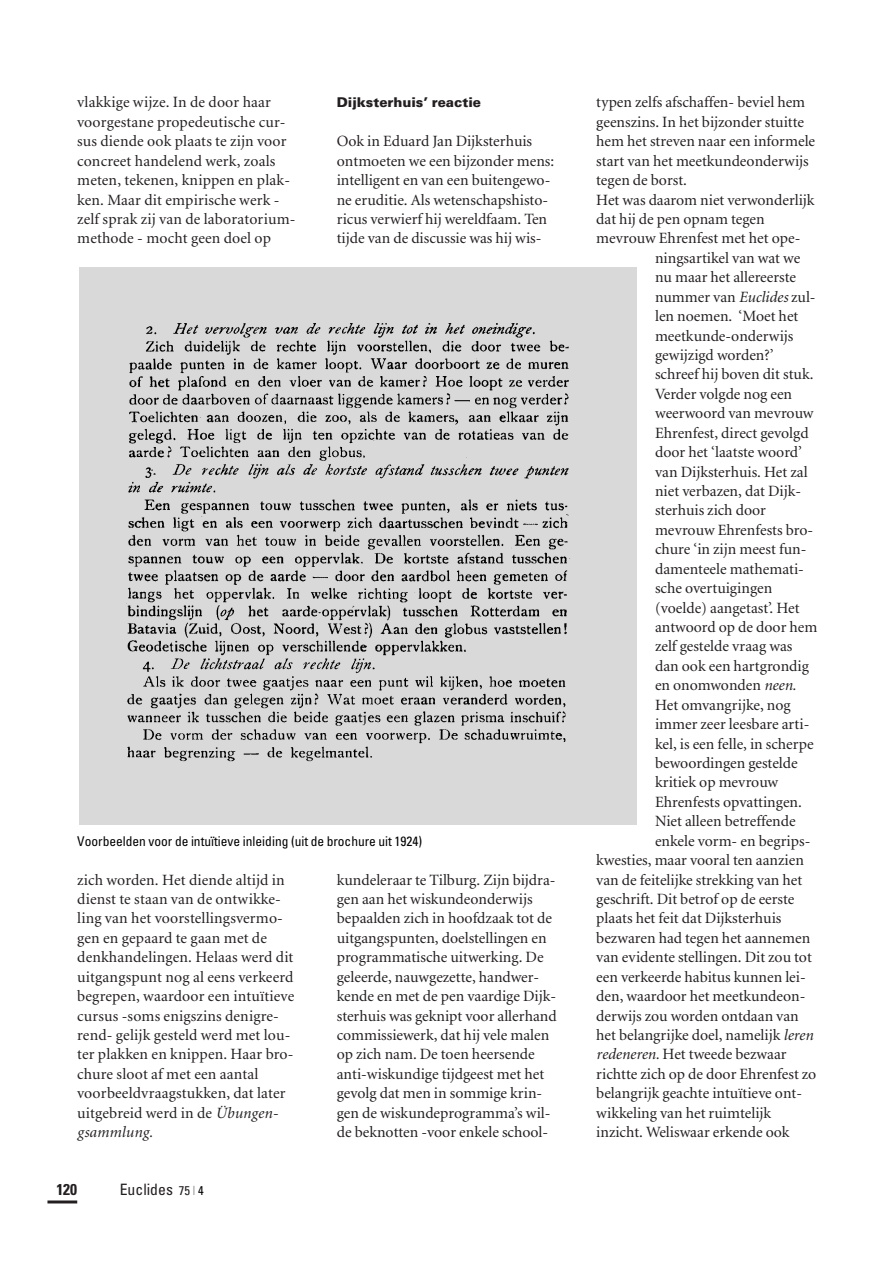
<style>
.page{position:relative;width:893px;height:1263px;background:#fff}
.page>*{position:absolute;margin:0;border:0;box-sizing:border-box;transform-origin:0 0}
.t1{font:15.75px/19.5px "Minion";color:#231f20}
.t2{font:condensed 15.75px "Univers";color:#231f20}
.t3{font:700 condensed 15.75px "Univers";color:#231f20}
.t4{font:condensed 13.5px "Univers";color:#000}
.t5{font:900 13.5px "Univers";color:#231f20}
.s1{font-style:italic}
.s2{font-size:12.75px}
.s3{font-size:12.75px;color:#808080}
.s4{font-size:12.75px;color:#000}
</style>
<div class="page">
<hr style="left:47px;top:1201px;width:30px;height:2px;background:#231f20">
<div style="left:79px;top:267px;width:558px;height:558px;background:#d9d9d9"></div>
<img style="left:126px;top:323px;width:444px;height:439px">
<p class="t1" style="left:77px;top:94px;width:220px">vlakkige wijze. In de door haar voorgestane propedeutische cur&shy;sus diende ook plaats te zijn voor concreet handelend werk, zoals meten, tekenen, knippen en plak&shy;ken. Maar dit empirische werk - zelf sprak zij van de laboratorium&shy;methode - mocht geen doel op</p>
<p class="t5" style="left:337px;top:98px;width:146px">Dijksterhuis’ reactie</p>
<p class="t1" style="left:337px;top:133px;width:219px">Ook in Eduard Jan Dijksterhuis ontmoeten we een bijzonder mens: intelligent en van een buitengewo&shy;ne eruditie. Als wetenschapshisto&shy;ricus verwierf hij wereldfaam. Ten tijde van de discussie was hij wis-</p>
<p class="t4" style="left:77px;top:836px;width:346px">Voorbeelden voor de intuïtieve inleiding (uit de brochure uit 1924)</p>
<p class="t1" style="left:77px;top:871px;width:218px">zich worden. Het diende altijd in dienst te staan van de ontwikke&shy;ling van het voorstellingsvermo&shy;gen en gepaard te gaan met de denkhandelingen. Helaas werd dit uitgangspunt nog al eens verkeerd begrepen, waardoor een intuïtieve cursus -soms enigszins denigre&shy;rend- gelijk gesteld werd met lou&shy;ter plakken en knippen. Haar bro&shy;chure sloot af met een aantal voorbeeldvraagstukken, dat later uitgebreid werd in de <span class="s1">Übungen&shy;gsammlung.</span></p>
<p class="t3" style="left:56px;top:1184px;width:22px">120</p>
<p class="t2" style="left:120px;top:1184px;width:85px">Euclides <span class="s2">75</span> <span class="s3">|</span> <span class="s4">4</span></p>
<p class="t1" style="left:337px;top:871px;width:221px">kundeleraar te Tilburg. Zijn bijdra&shy;gen aan het wiskundeonderwijs bepaalden zich in hoofdzaak tot de uitgangspunten, doelstellingen en programmatische uitwerking. De geleerde, nauwgezette, handwer&shy;kende en met de pen vaardige Dijk&shy;sterhuis was geknipt voor allerhand commissiewerk, dat hij vele malen op zich nam. De toen heersende anti-wiskundige tijdgeest met het gevolg dat men in sommige krin&shy;gen de wiskundeprogramma’s wil&shy;de beknotten -voor enkele school-</p>
<p class="t1" style="left:596px;top:94px;width:210px">typen zelfs afschaffen- beviel hem</p>
<p class="t1" style="left:596px;top:113px;width:209px">geenszins. In het bijzonder stuitte</p>
<p class="t1" style="left:596px;top:133px;width:220px">hem het streven naar een informele</p>
<p class="t1" style="left:596px;top:152px;width:214px">start van het meetkundeonderwijs</p>
<p class="t1" style="left:596px;top:172px;width:92px">tegen de borst.</p>
<p class="t1" style="left:596px;top:191px;width:220px">Het was daarom niet verwonderlijk</p>
<p class="t1" style="left:596px;top:211px;width:170px">dat hij de pen opnam tegen</p>
<p class="t1" style="left:596px;top:230px;width:206px">mevrouw Ehrenfest met het ope-</p>
<p class="t1" style="left:655px;top:249px;width:147px">ningsartikel van wat we</p>
<p class="t1" style="left:655px;top:269px;width:143px">nu maar het allereerste</p>
<p class="t1" style="left:655px;top:288px;width:162px">nummer van <span class="s1">Euclides</span> zul-</p>
<p class="t1" style="left:655px;top:308px;width:145px">len noemen. ‘Moet het</p>
<p class="t1" style="left:655px;top:327px;width:140px">meetkunde-onderwijs</p>
<p class="t1" style="left:655px;top:347px;width:120px">gewijzigd worden?’</p>
<p class="t1" style="left:655px;top:366px;width:160px">schreef hij boven dit stuk.</p>
<p class="t1" style="left:655px;top:385px;width:139px">Verder volgde nog een</p>
<p class="t1" style="left:655px;top:405px;width:160px">weerwoord van mevrouw</p>
<p class="t1" style="left:655px;top:424px;width:155px">Ehrenfest, direct gevolgd</p>
<p class="t1" style="left:655px;top:444px;width:148px">door het ‘laatste woord’</p>
<p class="t1" style="left:655px;top:463px;width:154px">van Dijksterhuis. Het zal</p>
<p class="t1" style="left:655px;top:483px;width:148px">niet verbazen, dat Dijk-</p>
<p class="t1" style="left:655px;top:502px;width:112px">sterhuis zich door</p>
<p class="t1" style="left:655px;top:521px;width:160px">mevrouw Ehrenfests bro-</p>
<p class="t1" style="left:655px;top:541px;width:153px">chure ‘in zijn meest fun-</p>
<p class="t1" style="left:655px;top:560px;width:150px">damenteele mathemati-</p>
<p class="t1" style="left:655px;top:580px;width:119px">sche overtuigingen</p>
<p class="t1" style="left:655px;top:599px;width:146px">(voelde) aangetast’. Het</p>
<p class="t1" style="left:655px;top:619px;width:164px">antwoord op de door hem</p>
<p class="t1" style="left:655px;top:638px;width:139px">zelf gestelde vraag was</p>
<p class="t1" style="left:655px;top:657px;width:155px">dan ook een hartgrondig</p>
<p class="t1" style="left:655px;top:677px;width:143px">en onomwonden <span class="s1">neen.</span></p>
<p class="t1" style="left:655px;top:696px;width:137px">Het omvangrijke, nog</p>
<p class="t1" style="left:655px;top:716px;width:156px">immer zeer leesbare arti-</p>
<p class="t1" style="left:655px;top:735px;width:160px">kel, is een felle, in scherpe</p>
<p class="t1" style="left:655px;top:755px;width:144px">bewoordingen gestelde</p>
<p class="t1" style="left:655px;top:774px;width:125px">kritiek op mevrouw</p>
<p class="t1" style="left:655px;top:793px;width:148px">Ehrenfests opvattingen.</p>
<p class="t1" style="left:655px;top:813px;width:142px">Niet alleen betreffende</p>
<p class="t1" style="left:655px;top:832px;width:157px">enkele vorm- en begrips-</p>
<p class="t1" style="left:596px;top:852px;width:209px">kwesties, maar vooral ten aanzien</p>
<p class="t1" style="left:596px;top:871px;width:207px">van de feitelijke strekking van het</p>
<p class="t1" style="left:596px;top:891px;width:200px">geschrift. Dit betrof op de eerste</p>
<p class="t1" style="left:596px;top:910px;width:187px">plaats het feit dat Dijksterhuis</p>
<p class="t1" style="left:596px;top:929px;width:215px">bezwaren had tegen het aannemen</p>
<p class="t1" style="left:596px;top:949px;width:217px">van evidente stellingen. Dit zou tot</p>
<p class="t1" style="left:596px;top:968px;width:211px">een verkeerde habitus kunnen lei-</p>
<p class="t1" style="left:596px;top:988px;width:211px">den, waardoor het meetkundeon-</p>
<p class="t1" style="left:596px;top:1007px;width:204px">derwijs zou worden ontdaan van</p>
<p class="t1" style="left:596px;top:1027px;width:218px">het belangrijke doel, namelijk <span class="s1">leren</span></p>
<p class="t1" style="left:596px;top:1046px;width:192px"><span class="s1">redeneren.</span> Het tweede bezwaar</p>
<p class="t1" style="left:596px;top:1065px;width:221px">richtte zich op de door Ehrenfest zo</p>
<p class="t1" style="left:596px;top:1085px;width:207px">belangrijk geachte intuïtieve ont-</p>
<p class="t1" style="left:596px;top:1104px;width:176px">wikkeling van het ruimtelijk</p>
<p class="t1" style="left:596px;top:1124px;width:195px">inzicht. Weliswaar erkende ook</p>
</div>
